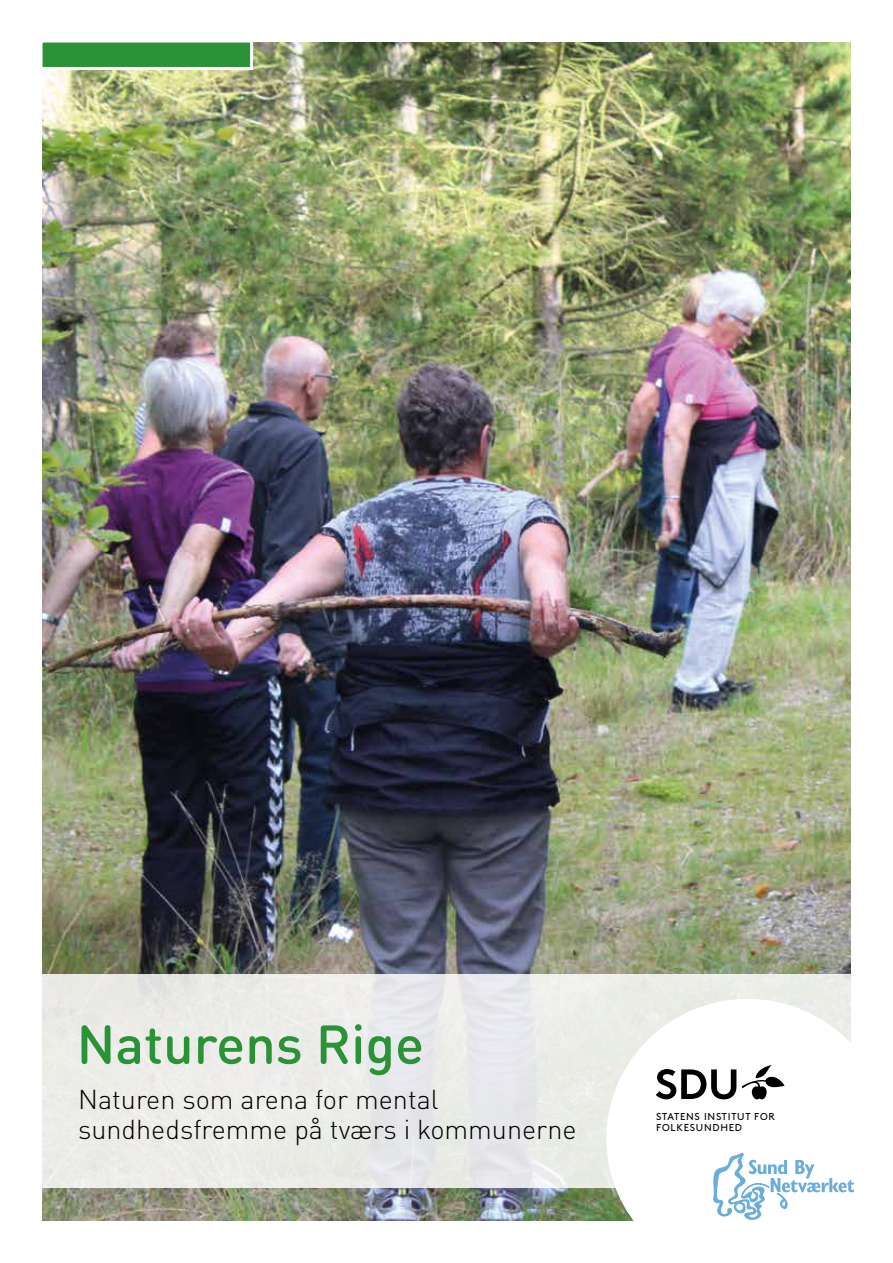
<style>
.page{position:relative;width:893px;height:1263px;background:#fff}
.page>*{position:absolute;margin:0;border:0;box-sizing:border-box;transform-origin:0 0}
.t1{font:500 54px "DIN Round Pro";color:#2a9237}
.t2{font:300 27px/30px "DIN Pro";color:#000}
.t3{font:10.05px/11.2px "Brown TT";letter-spacing:.075em;color:#000}
</style>
<div class="page">
<img style="left:43px;top:43px;width:807px;height:1177px">
<div style="left:40px;top:40px;width:213px;height:30px;background:#2a9237;border:3px solid #fff"></div>
<div style="left:31px;top:974px;width:831px;height:213px;background:#ebece9"></div>
<svg style="left:606px;top:999px;width:256px;height:222px;fill:#fff"></svg>
<svg style="left:713px;top:1152px;width:141px;height:68px"></svg>
<svg style="left:656px;top:1065px;width:129px;height:34px;background:#a5a5a5"></svg>
<h1 class="t1" style="left:77px;top:1007px;width:349px">Naturens Rige</h1>
<p class="t2" style="left:78px;top:1082px;width:500px">Naturen som arena for mental sundhedsfremme på tværs i kommunerne</p>
<p class="t3" style="left:656px;top:1110px;width:120px">STATENS INSTITUT FOR<br>FOLKESUNDHED</p>
</div>
